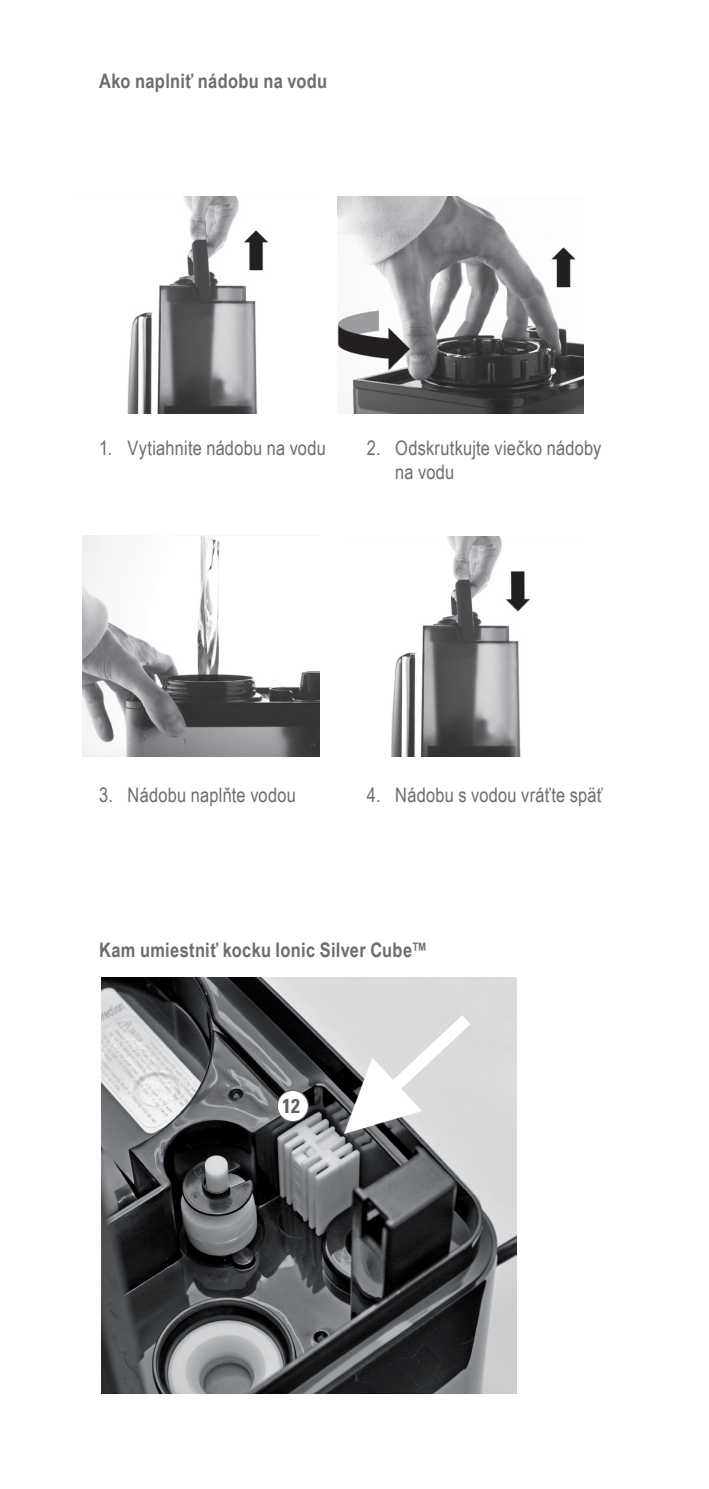
<style>
.page{position:relative;width:709px;height:1489px;background:#fff}
.page>*{position:absolute;margin:0;border:0;box-sizing:border-box;transform-origin:0 0}
.t1{font:20px/24px "Arial Narrow";letter-spacing:.01em;color:#6c6d70}
.t2{font:700 20px "Arial Narrow";letter-spacing:.015em;color:#6c6d70}
.t3{font:700 condensed 20px "Univers LT";color:#636366}
</style>
<div class="page">
<img style="left:101px;top:977px;width:415px;height:415px">
<div style="left:277px;top:1089px;width:32px;height:32px;background:#fff;border:1px solid #636366;border-radius:50%"></div>
<img style="left:127px;top:197px;width:141px;height:216px">
<img style="left:338px;top:197px;width:246px;height:216px">
<img style="left:83px;top:536px;width:236px;height:220px">
<img style="left:391px;top:536px;width:139px;height:220px">
<p class="t2" style="left:99px;top:66px;width:229px">Ako naplniť nádobu na vodu</p>
<p class="t1" style="left:99px;top:435px;width:228px">1. Vytiahnite nádobu na vodu</p>
<p class="t1" style="left:395px;top:435px;width:208px;text-indent:-28px">2. Odskrutkujte viečko nádoby na vodu</p>
<p class="t1" style="left:99px;top:781px;width:198px">3. Nádobu naplňte vodou</p>
<p class="t1" style="left:367px;top:781px;width:237px">4. Nádobu s vodou vráťte späť</p>
<p class="t2" style="left:99px;top:934px;width:330px">Kam umiestniť kocku Ionic Silver Cube™</p>
<p class="t3" style="left:282px;top:1093px;width:19px">12</p>
</div>
